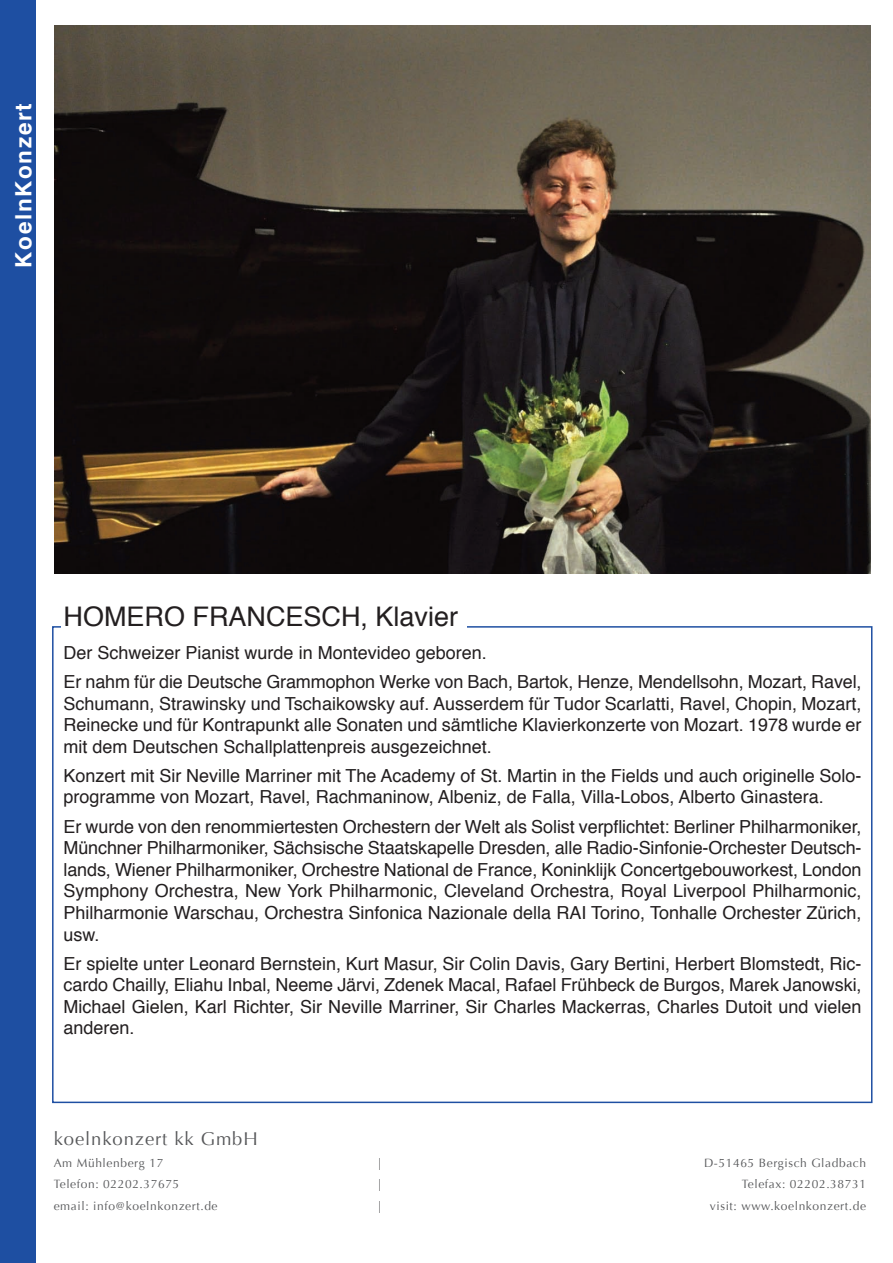
<style>
.page{position:relative;width:893px;height:1263px;background:#fff}
.page>*{position:absolute;margin:0;border:0;box-sizing:border-box;transform-origin:0 0}
.t1{font:27px "Helvetica";color:#231f20}
.t2{font:700 22.5px "Helvetica";letter-spacing:.075em;color:#fff}
.t3{font:18.45px "Optima";letter-spacing:.05em;color:#57585a}
.t4{font:18px/21.6px "Helvetica";color:#231f20;text-align:justify}
.t5{font:12px/21.6px "Optima";letter-spacing:.05em;color:#57585a;text-align:right}
</style>
<div class="page">
<div style="left:1px;top:0;width:35px;height:1262px;background:#1e4fa2"></div>
<img style="left:54px;top:26px;width:817px;height:547px">
<p class="t2" style="left:14px;top:268px;width:166px;rotate:-90deg">KoelnKonzert</p>
<h1 class="t1" style="left:64px;top:605px;width:396px">HOMERO FRANCESCH, Klavier</h1>
<p class="t4" style="left:64px;top:639px;width:800px;line-height:29.1px">Der Schweizer Pianist wurde in Montevideo geboren.<br>Er nahm für die Deutsche Grammophon Werke von Bach, Bartok, Henze, Mendellsohn, Mozart, Ravel,</p>
<p class="t4" style="left:64px;top:694px;width:800px">Schumann, Strawinsky und Tschaikowsky auf. Ausserdem für Tudor Scarlatti, Ravel, Chopin, Mozart, Reinecke und für Kontrapunkt alle Sonaten und sämtliche Klavierkonzerte von Mozart. 1978 wurde er mit dem Deutschen Schallplattenpreis ausgezeichnet.</p>
<p class="t4" style="left:64px;top:766px;width:799px">Konzert mit Sir Neville Marriner mit The Academy of St. Martin in the Fields und auch originelle Solo&shy;programme von Mozart, Ravel, Rachmaninow, Albeniz, de Falla, Villa-Lobos, Alberto Ginastera.</p>
<p class="t4" style="left:64px;top:817px;width:800px">Er wurde von den renommiertesten Orchestern der Welt als Solist verpflichtet: Berliner Philharmoniker, Münchner Philharmoniker, Sächsische Staatskapelle Dresden, alle Radio-Sinfonie-Orchester Deutsch&shy;lands, Wiener Philharmoniker, Orchestre National de France, Koninklijk Concertgebouworkest, London Symphony Orchestra, New York Philharmonic, Cleveland Orchestra, Royal Liverpool Philharmonic, Philharmonie Warschau, Orchestra Sinfonica Nazionale della RAI Torino, Tonhalle Orchester Zürich, usw.</p>
<p class="t4" style="left:64px;top:954px;width:800px">Er spielte unter Leonard Bernstein, Kurt Masur, Sir Colin Davis, Gary Bertini, Herbert Blomstedt, Ric&shy;cardo Chailly, Eliahu Inbal, Neeme Järvi, Zdenek Macal, Rafael Frühbeck de Burgos, Marek Janowski, Michael Gielen, Karl Richter, Sir Neville Marriner, Sir Charles Mackerras, Charles Dutoit und vielen anderen.</p>
<p class="t3" style="left:54px;top:1128px;width:206px">koelnkonzert kk GmbH</p>
<p class="t5" style="left:54px;top:1152px;width:111px">Am Mühlenberg 17</p>
<p class="t5" style="left:378px;top:1152px;width:5px">|</p>
<p class="t5" style="left:54px;top:1173px;width:127px">Telefon: 02202.37675</p>
<p class="t5" style="left:378px;top:1173px;width:5px">|</p>
<p class="t5" style="left:54px;top:1195px;width:165px">email: info@koelnkonzert.de</p>
<p class="t5" style="left:378px;top:1195px;width:5px">|</p>
<p class="t5" style="left:704px;top:1152px;width:164px">D-51465 Bergisch Gladbach<br>Telefax: 02202.38731<br>visit: www.koelnkonzert.de</p>
</div>
